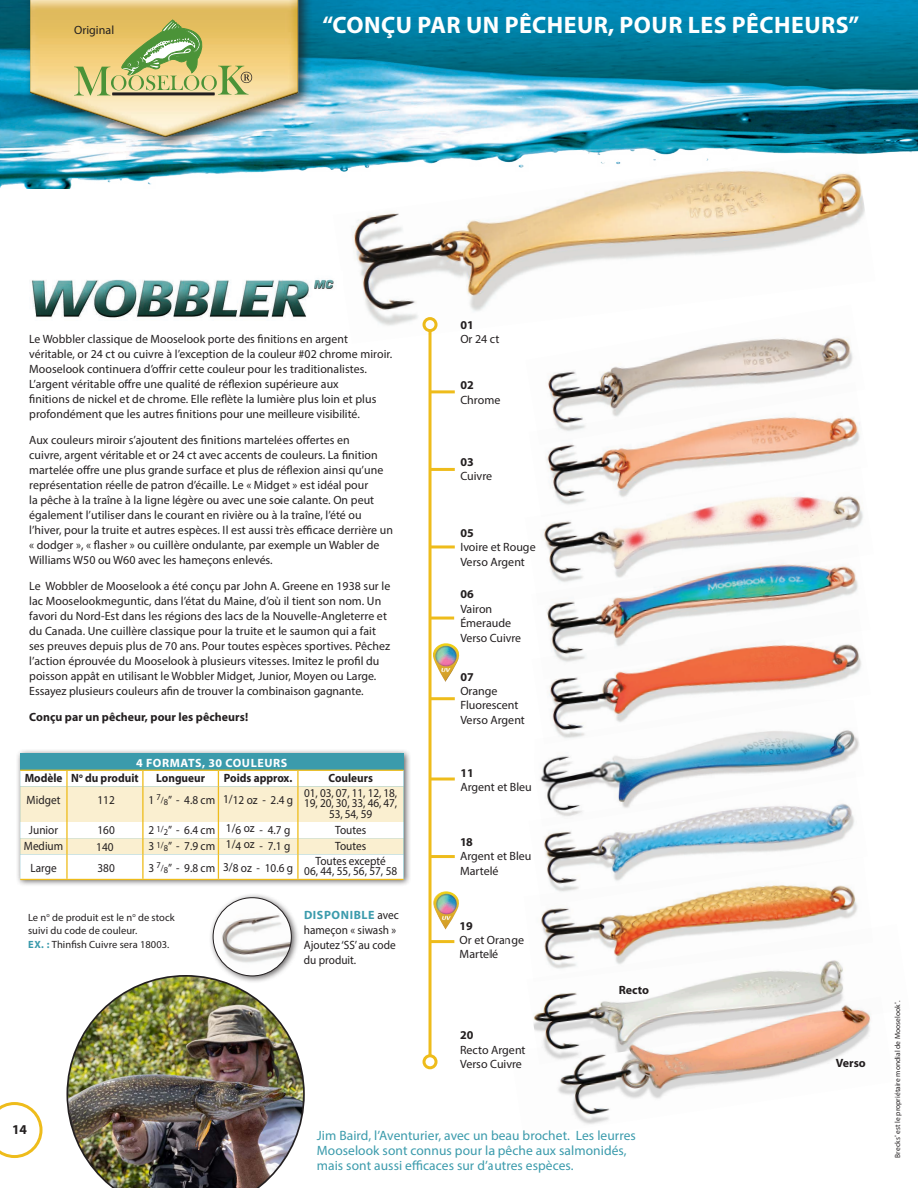
<style>
.page{position:relative;width:918px;height:1188px;background:#fff}
.page>*{position:absolute;margin:0;border:0;box-sizing:border-box;transform-origin:0 0}
.t1{font:700 23.85px "Myriad Pro";letter-spacing:.02em;color:#fff}
.t2{font:13.5px/15px "Myriad Pro";letter-spacing:.005em;color:#3b9bac}
.t3{font:700 13.5px "Myriad Pro";color:#231f20}
.t4{font:12px/15px "Myriad Pro";letter-spacing:.005em;color:#231f20}
.t5{font:12px/10.5px "Myriad Pro";letter-spacing:.005em;color:#231f20;text-align:center;scale:.94 1}
.t6{font:700 12px "Myriad Pro";color:#231f20}
.t7{font:700 12px "Myriad Pro";color:#231f20;scale:.94 1}
.t8{font:700 12px "Myriad Pro";letter-spacing:.05em;color:#fff}
.t9{font:10.5px/13.5px "Myriad Pro";letter-spacing:.005em;color:#231f20}
.t10{font:7.5px "Myriad Pro";letter-spacing:.005em;color:#231f20}
.s1{font-size:9px}
.s2{font-weight:700;color:#3b9bac}
</style>
<div class="page">
<img style="left:0;top:0;width:918px;height:189px">
<svg style="left:0;top:1102px;width:43px;height:56px"></svg>
<img style="left:546px;top:445px;width:308px;height:22px">
<img style="left:543px;top:467px;width:320px;height:78px">
<img style="left:546px;top:545px;width:312px;height:64px">
<img style="left:546px;top:609px;width:316px;height:90px">
<img style="left:542px;top:699px;width:317px;height:72px">
<div style="left:25px;top:0;width:287px;height:150px;background:#231f20;opacity:.75"></div>
<img style="left:30px;top:0;width:268px;height:137px">
<hr style="left:430px;top:545px;width:25px;height:3px;background:#eebc1b">
<hr style="left:430px;top:778px;width:25px;height:3px;background:#eebc1b">
<hr style="left:430px;top:855px;width:25px;height:3px;background:#eebc1b">
<hr style="left:430px;top:940px;width:24px;height:3px;background:#eebc1b">
<img style="left:31px;top:279px;width:284px;height:39px">
<svg style="left:74px;top:15px;width:178px;height:80px;background:#cabf6f"></svg>
<div style="left:208px;top:893px;width:91px;height:91px;background:#231f20;opacity:.7"></div>
<img style="left:213px;top:898px;width:78px;height:78px;border-radius:39px">
<img style="left:433px;top:643px;width:27px;height:39px">
<img style="left:548px;top:344px;width:312px;height:101px">
<img style="left:540px;top:771px;width:314px;height:86px">
<img style="left:541px;top:857px;width:317px;height:67px">
<hr style="left:429px;top:331px;width:3px;height:725px;background:#eebc1b">
<div style="left:423px;top:1054px;width:15px;height:15px;border:3px solid #eebc1b;border-radius:50%"></div>
<hr style="left:430px;top:390px;width:25px;height:3px;background:#eebc1b">
<hr style="left:430px;top:468px;width:25px;height:3px;background:#eebc1b">
<hr style="left:430px;top:697px;width:25px;height:3px;background:#eebc1b">
<hr style="left:430px;top:617px;width:24px;height:3px;background:#eebc1b">
<div style="left:16px;top:749px;width:395px;height:137px;background:#231f20;opacity:.7"></div>
<div style="left:20px;top:753px;width:383px;height:126px;background:#3b9bac"></div>
<hr style="left:20px;top:879px;width:47px;height:1px;background:#eebc1b">
<hr style="left:67px;top:879px;width:76px;height:1px;background:#eebc1b">
<hr style="left:143px;top:879px;width:75px;height:1px;background:#eebc1b">
<hr style="left:218px;top:879px;width:80px;height:1px;background:#eebc1b">
<hr style="left:298px;top:879px;width:106px;height:1px;background:#eebc1b">
<svg style="left:20px;top:770px;width:384px;height:109px;background:#faf5e2"></svg>
<hr style="left:297px;top:854px;width:2px;height:25px;background:#eebc1b">
<img style="left:542px;top:924px;width:301px;height:73px">
<img style="left:333px;top:152px;width:543px;height:192px">
<img style="left:66px;top:975px;width:239px;height:213px">
<img style="left:533px;top:997px;width:338px;height:127px">
<img style="left:431px;top:891px;width:28px;height:39px">
<img style="left:315px;top:271px;width:28px;height:49px">
<p class="t4" style="left:74px;top:23px;width:42px">Original</p>
<p class="t1" style="left:322px;top:12px;width:539px">“CONÇU PAR UN PÊCHEUR, POUR LES PÊCHEURS”</p>
<p class="t4" style="left:29px;top:332px;width:365px">Le Wobbler classique de Mooselook porte des finitions en argent véritable, or 24 ct ou cuivre à l’exception de la couleur #02 chrome miroir.<br>Mooselook continuera d’offrir cette couleur pour les traditionalistes.<br>L’argent véritable offre une qualité de réflexion supérieure aux<br>finitions de nickel et de chrome. Elle reflète la lumière plus loin et plus profondément que les autres finitions pour une meilleure visibilité.</p>
<p class="t4" style="left:29px;top:433px;width:365px">Aux couleurs miroir s’ajoutent des finitions martelées offertes en<br>cuivre, argent véritable et or 24 ct avec accents de couleurs. La finition martelée offre une plus grande surface et plus de réflexion ainsi qu’une représentation réelle de patron d’écaille. Le « Midget » est idéal pour<br>la pêche à la traîne à la ligne légère ou avec une soie calante. On peut également l’utiliser dans le courant en rivière ou à la traîne, l’été ou l’hiver, pour la truite et autres espèces. Il est aussi très efficace derrière un « dodger », « flasher » ou cuillère ondulante, par exemple un Wabler de Williams W50 ou W60 avec les hameçons enlevés.</p>
<p class="t4" style="left:29px;top:578px;width:363px">Le Wobbler de Mooselook a été conçu par John A. Greene en 1938 sur le lac Mooselookmeguntic, dans l’état du Maine, d’où il tient son nom. Un favori du Nord-Est dans les régions des lacs de la Nouvelle-Angleterre et du Canada. Une cuillère classique pour la truite et le saumon qui a fait ses preuves depuis plus de 70 ans. Pour toutes espèces sportives. Pêchez l’action éprouvée du Mooselook à plusieurs vitesses. Imitez le profil du poisson appât en utilisant le Wobbler Midget, Junior, Moyen ou Large.<br>Essayez plusieurs couleurs afin de trouver la combinaison gagnante.</p>
<p class="t6" style="left:29px;top:710px;width:221px">Conçu par un pêcheur, pour les pêcheurs!</p>
<p class="t8" style="left:136px;top:756px;width:153px">4 FORMATS, 30 COULEURS</p>
<p class="t7" style="left:25px;top:771px;width:42px">Modèle</p>
<p class="t7" style="left:71px;top:771px;width:73px">N<sup>o</sup> du produit</p>
<p class="t7" style="left:156px;top:771px;width:53px">Longueur</p>
<p class="t7" style="left:224px;top:771px;width:74px">Poids approx.</p>
<p class="t7" style="left:329px;top:771px;width:49px">Couleurs</p>
<p class="t5" style="left:27px;top:795px;width:38px">Midget</p>
<p class="t5" style="left:97px;top:795px;width:20px">112</p>
<p class="t5" style="left:148px;top:795px;width:73px">1 <sup>7</sup><span class="s1">/8</span>” - 4.8 cm</p>
<p class="t5" style="left:223px;top:795px;width:76px">1/12 oz - 2.4 g</p>
<p class="t5" style="left:304px;top:787px;width:100px">01, 03, 07, 11, 12, 18,<br>19, 20, 30, 33, 46, 47,<br>53, 54, 59</p>
<p class="t5" style="left:29px;top:824px;width:33px">Junior</p>
<p class="t5" style="left:97px;top:824px;width:20px">160</p>
<p class="t5" style="left:148px;top:824px;width:73px">2 <sup>1</sup><span class="s1">/2</span>” - 6.4 cm</p>
<p class="t5" style="left:226px;top:824px;width:70px">1/6 oz - 4.7 g</p>
<p class="t5" style="left:335px;top:824px;width:34px">Toutes</p>
<p class="t5" style="left:24px;top:841px;width:43px">Medium</p>
<p class="t5" style="left:96px;top:842px;width:20px">140</p>
<p class="t5" style="left:148px;top:841px;width:73px">3 <sup>1</sup><span class="s1">/8</span>” - 7.9 cm</p>
<p class="t5" style="left:226px;top:841px;width:70px">1/4 oz - 7.1 g</p>
<p class="t5" style="left:335px;top:841px;width:34px">Toutes</p>
<p class="t5" style="left:30px;top:863px;width:29px">Large</p>
<p class="t5" style="left:97px;top:863px;width:20px">380</p>
<p class="t5" style="left:148px;top:863px;width:73px">3 <sup>7</sup><span class="s1">/8</span>” - 9.8 cm</p>
<p class="t5" style="left:223px;top:863px;width:76px">3/8 oz - 10.6 g</p>
<p class="t5" style="left:304px;top:855px;width:100px">Toutes excepté<br>06, 44, 55, 56, 57, 58</p>
<p class="t9" style="left:28px;top:910px;width:148px">Le n<sup>o</sup> de produit est le n<sup>o</sup> de stock</p>
<p class="t9" style="left:28px;top:924px;width:143px">suivi du code de couleur.<br><span class="s2">EX. :</span> Thinfish Cuivre sera 18003.</p>
<p class="t5" style="left:304px;top:907px;width:103px;line-height:15px;text-align:left"><span class="s2">DISPONIBLE</span> avec hameçon « siwash »</p>
<p class="t5" style="left:304px;top:940px;width:99px">Ajoutez ‘SS’ au code</p>
<p class="t5" style="left:304px;top:955px;width:57px">du produit.</p>
<p class="t6" style="left:460px;top:318px;width:15px">01</p>
<p class="t4" style="left:460px;top:331px;width:41px">Or 24 ct</p>
<p class="t6" style="left:460px;top:378px;width:15px">02</p>
<p class="t4" style="left:460px;top:392px;width:42px">Chrome</p>
<p class="t6" style="left:460px;top:455px;width:15px">03</p>
<p class="t4" style="left:460px;top:469px;width:33px">Cuivre</p>
<p class="t6" style="left:460px;top:526px;width:15px">05</p>
<p class="t4" style="left:460px;top:540px;width:77px">Ivoire et Rouge</p>
<p class="t4" style="left:460px;top:554px;width:66px">Verso Argent</p>
<p class="t6" style="left:460px;top:588px;width:15px">06</p>
<p class="t4" style="left:460px;top:601px;width:33px">Vairon</p>
<p class="t4" style="left:460px;top:616px;width:62px;line-height:14.4px">Émeraude<br>Verso Cuivre</p>
<p class="t6" style="left:460px;top:670px;width:15px">07</p>
<p class="t4" style="left:460px;top:683px;width:39px">Orange</p>
<p class="t4" style="left:460px;top:698px;width:60px">Fluorescent</p>
<p class="t4" style="left:460px;top:712px;width:66px">Verso Argent</p>
<p class="t6" style="left:460px;top:766px;width:15px">11</p>
<p class="t4" style="left:460px;top:780px;width:73px">Argent et Bleu</p>
<p class="t6" style="left:460px;top:835px;width:14px">18</p>
<p class="t4" style="left:460px;top:849px;width:73px">Argent et Bleu</p>
<p class="t4" style="left:460px;top:863px;width:40px">Martelé</p>
<p class="t6" style="left:460px;top:919px;width:15px">19</p>
<p class="t4" style="left:460px;top:933px;width:66px;line-height:14.4px">Or et Orange<br>Martelé</p>
<p class="t6" style="left:460px;top:1029px;width:15px">20</p>
<p class="t4" style="left:460px;top:1042px;width:67px">Recto Argent</p>
<p class="t4" style="left:460px;top:1057px;width:63px">Verso Cuivre</p>
<p class="t6" style="left:619px;top:983px;width:32px">Recto</p>
<p class="t3" style="left:12px;top:1122px;width:16px">14</p>
<p class="t2" style="left:317px;top:1128px;width:321px">Jim Baird, l’Aventurier, avec un beau brochet. Les leurres<br>Mooselook sont connus pour la pêche aux salmonidés, mais sont aussi efficaces sur d’autres espèces.</p>
<p class="t6" style="left:836px;top:1056px;width:32px">Verso</p>
<p class="t10" style="left:893px;top:1158px;width:158px;rotate:-90deg">Brecks<sup>®</sup> est le propriétaire mondial de Mooselook<sup>®</sup>.</p>
</div>
